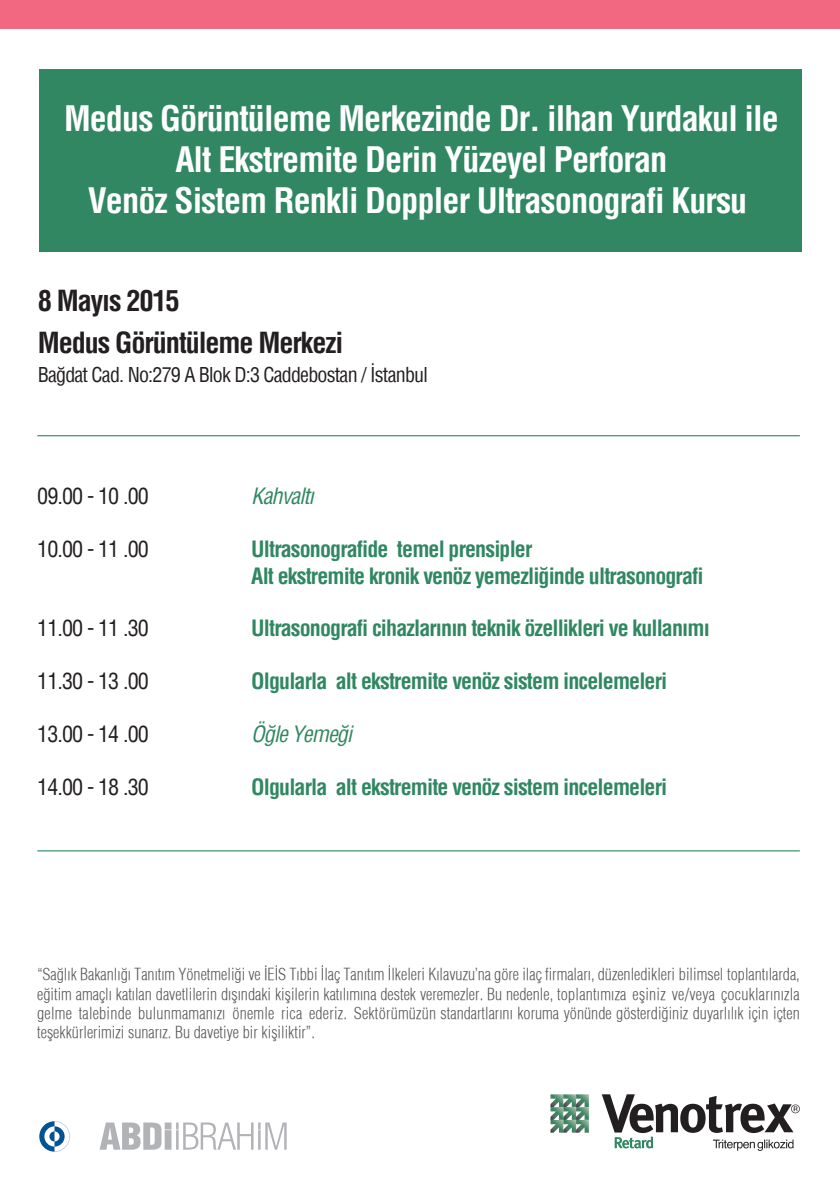
<style>
.page{position:relative;width:840px;height:1191px;background:#fff}
.page>*{position:absolute;margin:0;border:0;box-sizing:border-box;transform-origin:0 0}
.t1{font:34.2px/41.2px "Helvetica Condensed Turk B";letter-spacing:-.03em;color:#fff;text-align:center}
.t2{font:28.4px/42px "Helvetica Condensed Turk B";letter-spacing:-.04em;color:#231f20}
.t3{font:22px/26.4px "Helvetica Condensed Turk B";letter-spacing:-.04em;color:#308762}
.t4{font:22px "Helvetica Condensed Turk";letter-spacing:-.04em;color:#231f20}
.t5{font:22px "Helvetica Condensed Turk I";letter-spacing:-.04em;color:#308762}
.t6{font:20px "Helvetica Condensed Turk";letter-spacing:-.04em;color:#231f20}
.t7{font:300 condensed 16px/19.2px "Helvetica";color:#57585a;text-align:justify}
</style>
<div class="page">
<div style="left:0;top:0;width:839px;height:28px;background:#f16880"></div>
<svg style="left:550px;top:1094px;width:38px;height:38px"></svg>
<svg style="left:601px;top:1094px;width:198px;height:56px"></svg>
<hr style="left:37px;top:435px;width:762px;height:1px;background:#308762">
<hr style="left:37px;top:850px;width:762px;height:1px;background:#308762">
<svg style="left:99px;top:1122px;width:187px;height:27px"></svg>
<svg style="left:39px;top:1121px;width:31px;height:30px"></svg>
<div style="left:40px;top:70px;width:761px;height:182px;background:#308762"></div>
<h1 class="t1" style="left:64px;top:97px;width:716px">Medus Görüntüleme Merkezinde Dr. ilhan Yurdakul ile<br>Alt Ekstremite Derin Yüzeyel Perforan<br>Venöz Sistem Renkli Doppler Ultrasonografi Kursu</h1>
<h2 class="t2" style="left:38px;top:280px;width:307px">8 Mayıs 2015<br>Medus Görüntüleme Merkezi</h2>
<p class="t6" style="left:38px;top:362px;width:391px">Bağdat Cad. No:279 A Blok D:3 Caddebostan / İstanbul</p>
<h3 class="t4" style="left:37px;top:482px;width:113px">09.00 - 10 .00</h3>
<h3 class="t5" style="left:251px;top:482px;width:64px">Kahvaltı</h3>
<h3 class="t4" style="left:37px;top:535px;width:113px">10.00 - 11 .00</h3>
<h3 class="t3" style="left:251px;top:536px;width:453px">Ultrasonografide temel prensipler<br>Alt ekstremite kronik venöz yemezliğinde ultrasonografi</h3>
<h3 class="t4" style="left:37px;top:614px;width:113px">11.00 - 11 .30</h3>
<h3 class="t3" style="left:251px;top:615px;width:460px">Ultrasonografi cihazlarının teknik özellikleri ve kullanımı</h3>
<h3 class="t4" style="left:37px;top:667px;width:113px">11.30 - 13 .00</h3>
<h3 class="t3" style="left:251px;top:668px;width:417px">Olgularla alt ekstremite venöz sistem incelemeleri</h3>
<h3 class="t4" style="left:37px;top:720px;width:113px">13.00 - 14 .00</h3>
<h3 class="t5" style="left:251px;top:720px;width:102px">Öğle Yemeği</h3>
<h3 class="t4" style="left:37px;top:773px;width:113px">14.00 - 18 .30</h3>
<h3 class="t3" style="left:251px;top:773px;width:417px">Olgularla alt ekstremite venöz sistem incelemeleri</h3>
<p class="t7" style="left:37px;top:964px;width:763px">“Sağlık Bakanlığı Tanıtım Yönetmeliği ve İEİS Tıbbi İlaç Tanıtım İlkeleri Kılavuzu’na göre ilaç firmaları, düzenledikleri bilimsel toplantılarda, eğitim amaçlı katılan davetlilerin dışındaki kişilerin katılımına destek veremezler. Bu nedenle, toplantımıza eşiniz ve/veya çocuklarınızla gelme talebinde bulunmamanızı önemle rica ederiz. Sektörümüzün standartlarını koruma yönünde gösterdiğiniz duyarlılık için içten teşekkürlerimizi sunarız. Bu davetiye bir kişiliktir”.</p>
</div>
